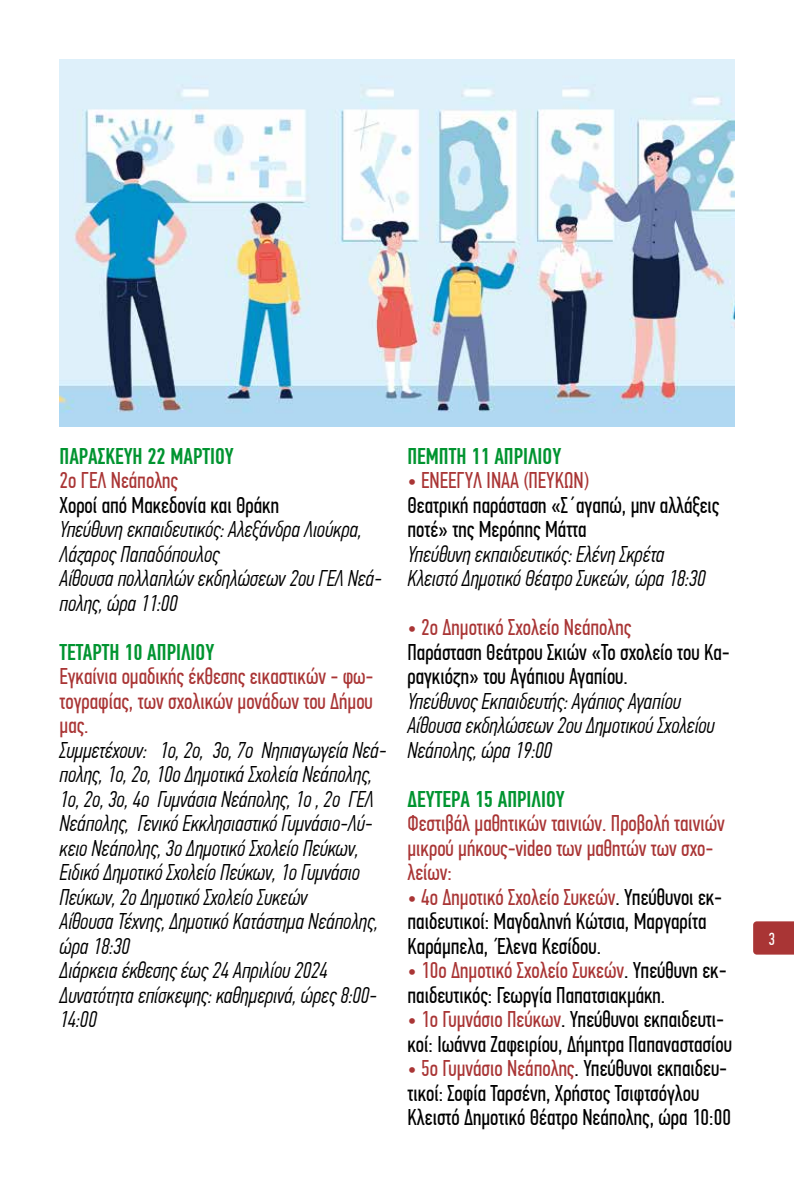
<style>
.page{position:relative;width:794px;height:1191px;background:#fff}
.page>*{position:absolute;margin:0;border:0;box-sizing:border-box;transform-origin:0 0}
.t1{font:italic 300 22.75px/24.5px "PF Din Text Comp Pro";color:#000}
.t2{font:22.75px/24.5px "PF Din Text Comp Pro";color:#000}
.t3{font:22.75px/24.5px "PF Din Text Comp Pro";color:#a93535;text-align:justify}
.t4{font:500 22.75px "PF Din Text Comp Pro";color:#009430}
.t5{font:17.5px "PF Din Text Comp Pro";color:#fff}
.s1{color:#a93535}
</style>
<div class="page">
<svg style="left:753px;top:921px;width:41px;height:33px"></svg>
<img style="left:60px;top:60px;width:674px;height:367px">
<p class="t4" style="left:60px;top:443px;width:176px">ΠΑΡΑΣΚΕΥΗ 22 ΜΑΡΤΙΟΥ</p>
<p class="t3" style="left:60px;top:468px;width:120px">2ο ΓΕΛ Νεάπολης</p>
<p class="t2" style="left:60px;top:493px;width:221px">Χοροί από Μακεδονία και Θράκη</p>
<p class="t1" style="left:60px;top:517px;width:324px">Υπεύθυνη εκπαιδευτικός: Αλεξάνδρα Λιούκρα,<br>Λάζαρος Παπαδόπουλος<br>Αίθουσα πολλαπλών εκδηλώσεων 2ου ΓΕΛ Νεά&shy;πολης, ώρα 11:00</p>
<p class="t4" style="left:60px;top:639px;width:156px">ΤΕΤΑΡΤΗ 10 ΑΠΡΙΛΙΟΥ</p>
<p class="t3" style="left:60px;top:664px;width:315px">Εγκαίνια ομαδικής έκθεσης εικαστικών - φω&shy;τογραφίας, των σχολικών μονάδων του Δήμου μας.</p>
<p class="t1" style="left:60px;top:737px;width:328px">Συμμετέχουν: 1ο, 2ο, 3ο, 7ο Νηπιαγωγεία Νεά&shy;πολης, 1ο, 2ο, 10ο Δημοτικά Σχολεία Νεάπολης, 1ο, 2o, 3ο, 4ο Γυμνάσια Νεάπολης, 1ο , 2ο ΓΕΛ Νεάπολης, Γενικό Εκκλησιαστικό Γυμνάσιο-Λύ&shy;κειο Νεάπολης, 3ο Δημοτικό Σχολείο Πεύκων, Ειδικό Δημοτικό Σχολείο Πεύκων, 1ο Γυμνάσιο Πεύκων, 2ο Δημοτικό Σχολείο Συκεών<br>Αίθουσα Τέχνης, Δημοτικό Κατάστημα Νεάπολης, ώρα 18:30<br>Διάρκεια έκθεσης έως 24 Απριλίου 2024<br>Δυνατότητα επίσκεψης: καθημερινά, ώρες 8:00- 14:00</p>
<p class="t4" style="left:407px;top:443px;width:155px">ΠΕΜΠΤΗ 11 ΑΠΡΙΛΙΟΥ</p>
<p class="t3" style="left:407px;top:468px;width:183px">• ΕΝΕΕΓΥΛ ΙΝΑΑ (ΠΕΥΚΩΝ)</p>
<p class="t2" style="left:407px;top:493px;width:313px">Θεατρική παράσταση «Σ΄αγαπώ, μην αλλάξεις ποτέ» της Μερόπης Μάττα</p>
<p class="t1" style="left:407px;top:541px;width:299px">Υπεύθυνη εκπαιδευτικός: Ελένη Σκρέτα<br>Κλειστό Δημοτικό Θέατρο Συκεών, ώρα 18:30</p>
<p class="t3" style="left:407px;top:615px;width:225px">• 2ο Δημοτικό Σχολείο Νεάπολης</p>
<p class="t2" style="left:407px;top:640px;width:324px">Παράσταση Θεάτρου Σκιών «Το σχολείο του Κα&shy;ραγκιόζη» του Αγάπιου Αγαπίου.</p>
<p class="t1" style="left:407px;top:688px;width:309px">Υπεύθυνος Εκπαιδευτής: Αγάπιος Αγαπίου<br>Αίθουσα εκδηλώσεων 2ου Δημοτικού Σχολείου<br>Νεάπολης, ώρα 19:00</p>
<p class="t4" style="left:407px;top:786px;width:159px">ΔΕΥΤΕΡΑ 15 ΑΠΡΙΛΙΟΥ</p>
<p class="t3" style="left:407px;top:811px;width:319px;text-align:left">Φεστιβάλ μαθητικών ταινιών. Προβολή ταινιών μικρού μήκους-video των μαθητών των σχο&shy;λείων:</p>
<p class="t2" style="left:407px;top:885px;width:316px"><span class="s1">• 4ο Δημοτικό Σχολείο Συκεών</span>. Υπεύθυνοι εκ&shy;παιδευτικοί: Μαγδαληνή Κώτσια, Μαργαρίτα<br>Καράμπελα, Έλενα Κεσίδου.</p>
<p class="t2" style="left:407px;top:958px;width:320px"><span class="s1">• 10ο Δημοτικό Σχολείο Συκεών</span>. Υπεύθυνη εκ&shy;παιδευτικός: Γεωργία Παπατσιακμάκη.</p>
<p class="t2" style="left:407px;top:1007px;width:326px"><span class="s1">• 1ο Γυμνάσιο Πεύκων</span>. Υπεύθυνοι εκπαιδευτι&shy;κοί: Ιωάννα Ζαφειρίου, Δήμητρα Παπαναστασίου</p>
<p class="t2" style="left:407px;top:1056px;width:325px"><span class="s1">• 5ο Γυμνάσιο Νεάπολης</span>. Υπεύθυνοι εκπαιδευ&shy;τικοί: Σοφία Ταρσένη, Χρήστος Τσιφτσόγλου<br>Κλειστό Δημοτικό Θέατρο Νεάπολης, ώρα 10:00</p>
<p class="t5" style="left:768px;top:929px;width:8px">3</p>
</div>
